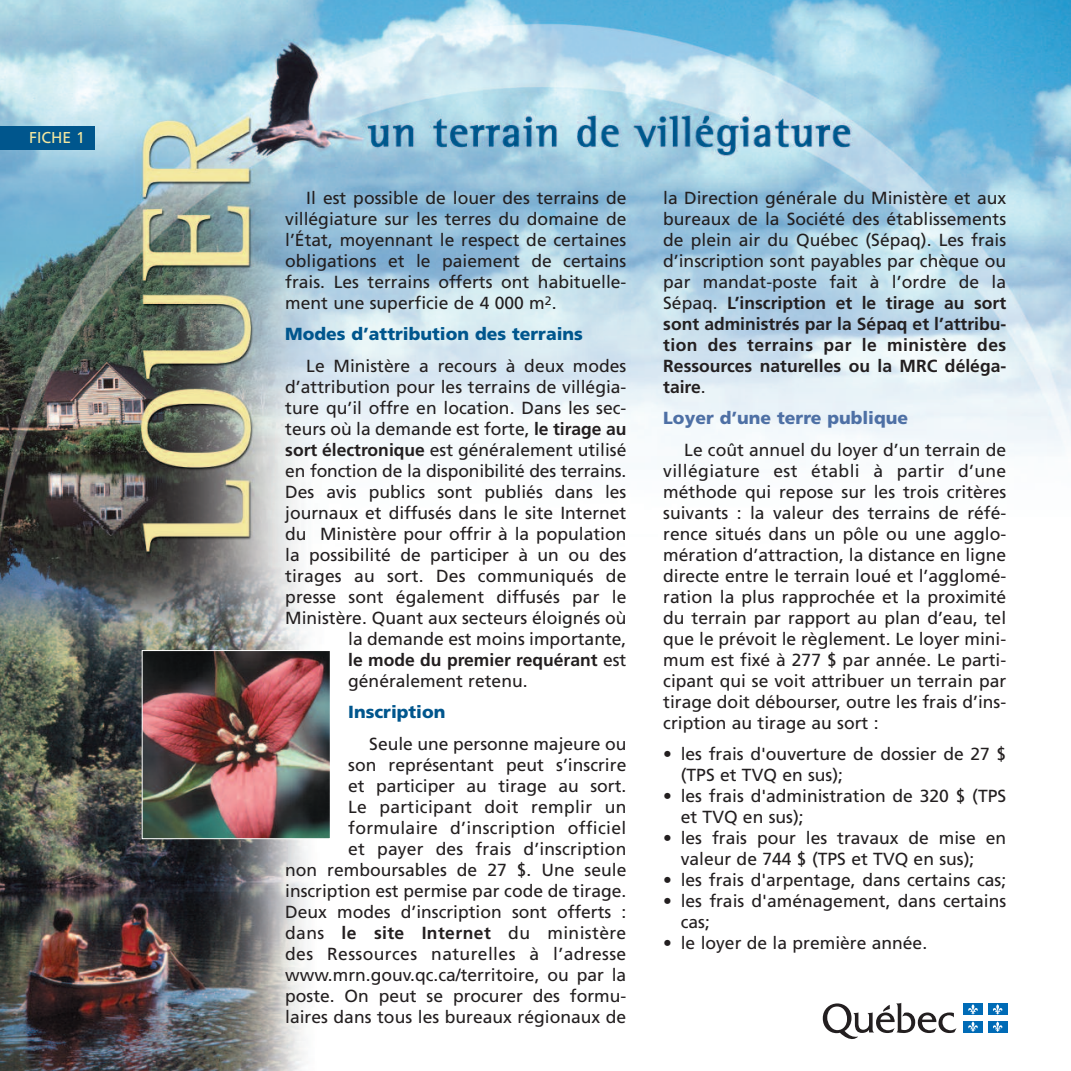
<style>
.page{position:relative;width:1071px;height:1071px;background:#fff}
.page>*{position:absolute;margin:0;border:0;box-sizing:border-box;transform-origin:0 0}
.t1{font:17.5px/21px "Frutiger";color:#231f20}
.t2{font:900 17.5px "Frutiger";color:#00568d}
.t3{font:700 17.5px "Frutiger";color:#231f20}
.t4{font:900 17.5px "Frutiger";color:#4e70a5}
.t5{font:15.75px "Frutiger";color:#f3e7a0}
.s1{font-weight:700}
.s2{font-weight:400}
</style>
<div class="page">
<img style="left:0;top:0;width:1071px;height:1071px">
<img style="left:144px;top:652px;width:185px;height:185px">
<div style="left:142px;top:650px;width:189px;height:189px;border:1px solid #fff"></div>
<div style="left:0;top:126px;width:94px;height:24px;background:#00568d"></div>
<svg style="left:823px;top:1003px;width:133px;height:36px"></svg>
<div style="left:963px;top:1003px;width:20px;height:12px;background:#006bb6"></div>
<svg style="left:968px;top:1004px;width:10px;height:11px"></svg>
<div style="left:988px;top:1003px;width:19px;height:12px;background:#006bb6"></div>
<svg style="left:993px;top:1004px;width:10px;height:11px"></svg>
<div style="left:963px;top:1021px;width:20px;height:11px;background:#006bb6"></div>
<svg style="left:968px;top:1021px;width:10px;height:11px"></svg>
<div style="left:988px;top:1021px;width:19px;height:11px;background:#006bb6"></div>
<svg style="left:993px;top:1021px;width:10px;height:11px"></svg>
<p class="t5" style="left:29px;top:131px;width:57px">FICHE 1</p>
<p class="t1" style="left:285px;top:189px;width:343px;text-align:justify;text-indent:21px">Il est possible de louer des terrains de villégiature sur les terres du domaine de l’État, moyennant le respect de certaines obligations et le paiement de certains frais. Les terrains offerts ont habituelle&shy;ment une superficie de 4 000 m<sup>2</sup>.</p>
<p class="t2" style="left:285px;top:327px;width:299px">Modes d’attribution des terrains</p>
<p class="t1" style="left:306px;top:357px;width:322px">Le Ministère a recours à deux modes</p>
<p class="t1" style="left:285px;top:378px;width:343px">d’attribution pour les terrains de villégia-</p>
<p class="t1" style="left:285px;top:399px;width:343px">ture qu’il offre en location. Dans les sec-</p>
<p class="t1" style="left:285px;top:420px;width:343px">teurs où la demande est forte, <span class="s1">le tirage au</span></p>
<p class="t1" style="left:285px;top:441px;width:343px"><span class="s1">sort électronique</span> est généralement utilisé</p>
<p class="t1" style="left:285px;top:462px;width:343px">en fonction de la disponibilité des terrains.</p>
<p class="t1" style="left:285px;top:483px;width:343px">Des avis publics sont publiés dans les</p>
<p class="t1" style="left:285px;top:504px;width:343px">journaux et diffusés dans le site Internet</p>
<p class="t1" style="left:285px;top:525px;width:343px">du Ministère pour offrir à la population</p>
<p class="t1" style="left:285px;top:546px;width:343px">la possibilité de participer à un ou des</p>
<p class="t1" style="left:285px;top:567px;width:343px">tirages au sort. Des communiqués de</p>
<p class="t1" style="left:285px;top:588px;width:343px">presse sont également diffusés par le</p>
<p class="t1" style="left:285px;top:609px;width:343px">Ministère. Quant aux secteurs éloignés où</p>
<p class="t1" style="left:348px;top:630px;width:280px">la demande est moins importante,</p>
<p class="t3" style="left:348px;top:653px;width:280px">le mode du premier requérant <span class="s2">est</span></p>
<p class="t1" style="left:348px;top:672px;width:181px">généralement retenu.</p>
<p class="t2" style="left:348px;top:705px;width:99px">Inscription</p>
<p class="t1" style="left:285px;top:735px;width:343px;text-align:right">Seule une personne majeure ou<br>son représentant peut s’inscrire<br>et participer au tirage au sort.<br>Le participant doit remplir un formulaire d’inscription officiel<br>et payer des frais d’inscription<br>non remboursables de 27 $. Une seule inscription est permise par code de tirage.<br>Deux modes d’inscription sont offerts : dans <span class="s1">le site Internet</span> du ministère des Ressources naturelles à l’adresse www.mrn.gouv.qc.ca/territoire, ou par la poste. On peut se procurer des formu&shy;laires dans tous les bureaux régionaux de</p>
<p class="t1" style="left:663px;top:189px;width:345px;text-align:justify">la Direction générale du Ministère et aux bureaux de la Société des établissements de plein air du Québec (Sépaq). Les frais d’inscription sont payables par chèque ou par mandat-poste fait à l’ordre de la Sépaq. <span class="s1">L’inscription et le tirage au sort sont administrés par la Sépaq et l’attribu&shy;tion des terrains par le ministère des Ressources naturelles ou la MRC déléga&shy;taire</span>.</p>
<p class="t4" style="left:663px;top:411px;width:246px">Loyer d’une terre publique</p>
<p class="t1" style="left:663px;top:441px;width:345px;text-align:justify;text-indent:21px">Le coût annuel du loyer d’un terrain de villégiature est établi à partir d’une méthode qui repose sur les trois critères suivants : la valeur des terrains de réfé&shy;rence situés dans un pôle ou une agglo&shy;mération d’attraction, la distance en ligne directe entre le terrain loué et l’agglomé&shy;ration la plus rapprochée et la proximité du terrain par rapport au plan d’eau, tel que le prévoit le règlement. Le loyer mini&shy;mum est fixé à 277 $ par année. Le parti&shy;cipant qui se voit attribuer un terrain par tirage doit débourser, outre les frais d’ins&shy;cription au tirage au sort :</p>
<p class="t1" style="left:681px;top:745px;width:327px;text-indent:-17px">• les frais d'ouverture de dossier de 27 $ (TPS et TVQ en sus);</p>
<p class="t1" style="left:681px;top:787px;width:327px;text-indent:-17px">• les frais d'administration de 320 $ (TPS et TVQ en sus);</p>
<p class="t1" style="left:681px;top:829px;width:327px;text-indent:-17px">• les frais pour les travaux de mise en valeur de 744 $ (TPS et TVQ en sus);</p>
<p class="t1" style="left:663px;top:871px;width:345px">• les frais d'arpentage, dans certains cas;</p>
<p class="t1" style="left:681px;top:892px;width:327px;text-indent:-17px">• les frais d'aménagement, dans certains cas;</p>
<p class="t1" style="left:663px;top:934px;width:266px">• le loyer de la première année.</p>
</div>
